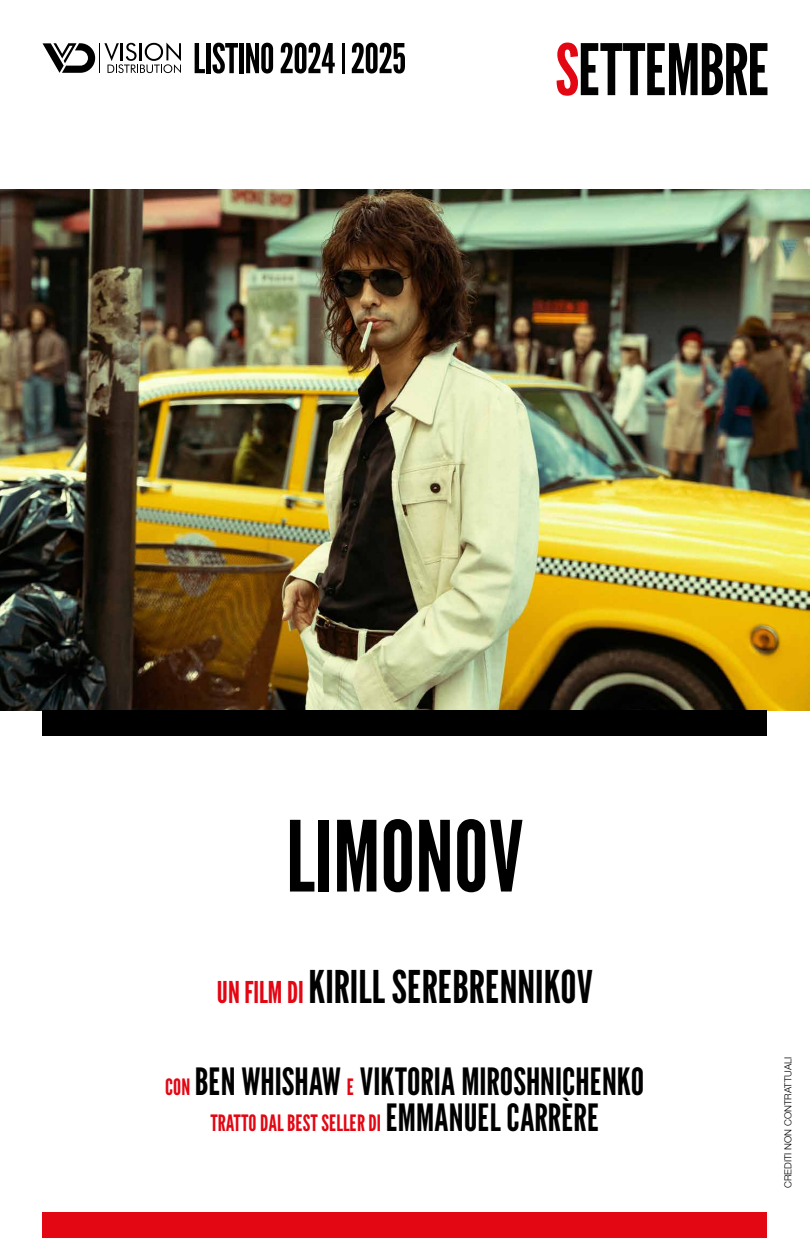
<style>
.page{position:relative;width:810px;height:1238px;background:#fff}
.page>*{position:absolute;margin:0;border:0;box-sizing:border-box;transform-origin:0 0}
.t1{font:97.5px "League Gothic";color:#000}
.t2{font:45px "League Gothic";color:#000}
.t3{font:37.5px "League Gothic";color:#000}
.t4{font:22.5px "League Gothic";color:#e30613}
.t5{font:300 9.75px "Helvetica Neue LT Pro";color:#000}
.s1{font-size:30px;color:#e30613}
.s2{font-size:22.5px;color:#e30613}
.s3{font-size:37.5px;color:#000}
</style>
<div class="page">
<img style="left:0;top:189px;width:810px;height:521px">
<div style="left:43px;top:1212px;width:724px;height:25px;background:#e30613"></div>
<div style="left:43px;top:710px;width:724px;height:26px;background:#000"></div>
<svg style="left:557px;top:43px;width:210px;height:53px"></svg>
<svg style="left:195px;top:43px;width:10px;height:30px"></svg>
<div style="left:206px;top:43px;width:5px;height:30px;background:#000"></div>
<svg style="left:212px;top:43px;width:26px;height:30px"></svg>
<div style="left:239px;top:43px;width:5px;height:30px;background:#000"></div>
<svg style="left:246px;top:43px;width:27px;height:30px"></svg>
<svg style="left:281px;top:43px;width:54px;height:30px"></svg>
<hr style="left:342px;top:43px;width:3px;height:30px;background:#000">
<svg style="left:352px;top:43px;width:53px;height:30px"></svg>
<hr style="left:100px;top:43px;width:1px;height:30px;background:#000">
<svg style="left:43px;top:43px;width:52px;height:30px"></svg>
<svg style="left:104px;top:43px;width:77px;height:30px"></svg>
<h1 class="t1" style="left:286px;top:789px;width:239px">LIMONOV</h1>
<p class="t2" style="left:217px;top:955px;width:378px"><span class="s1">UN FILM DI</span> KIRILL SEREBRENNIKOV</p>
<p class="t3" style="left:165px;top:1055px;width:481px"><span class="s2">CON</span> BEN WHISHAW <span class="s2">E</span> VIKTORIA MIROSHNICHENKO</p>
<p class="t4" style="left:210px;top:1106px;width:390px">TRATTO DAL BEST SELLER DI <span class="s3">EMMANUEL CARRÈRE</span></p>
<p class="t5" style="left:782px;top:1187px;width:133px;rotate:-90deg">CREDITI NON CONTRATTUALI</p>
</div>
